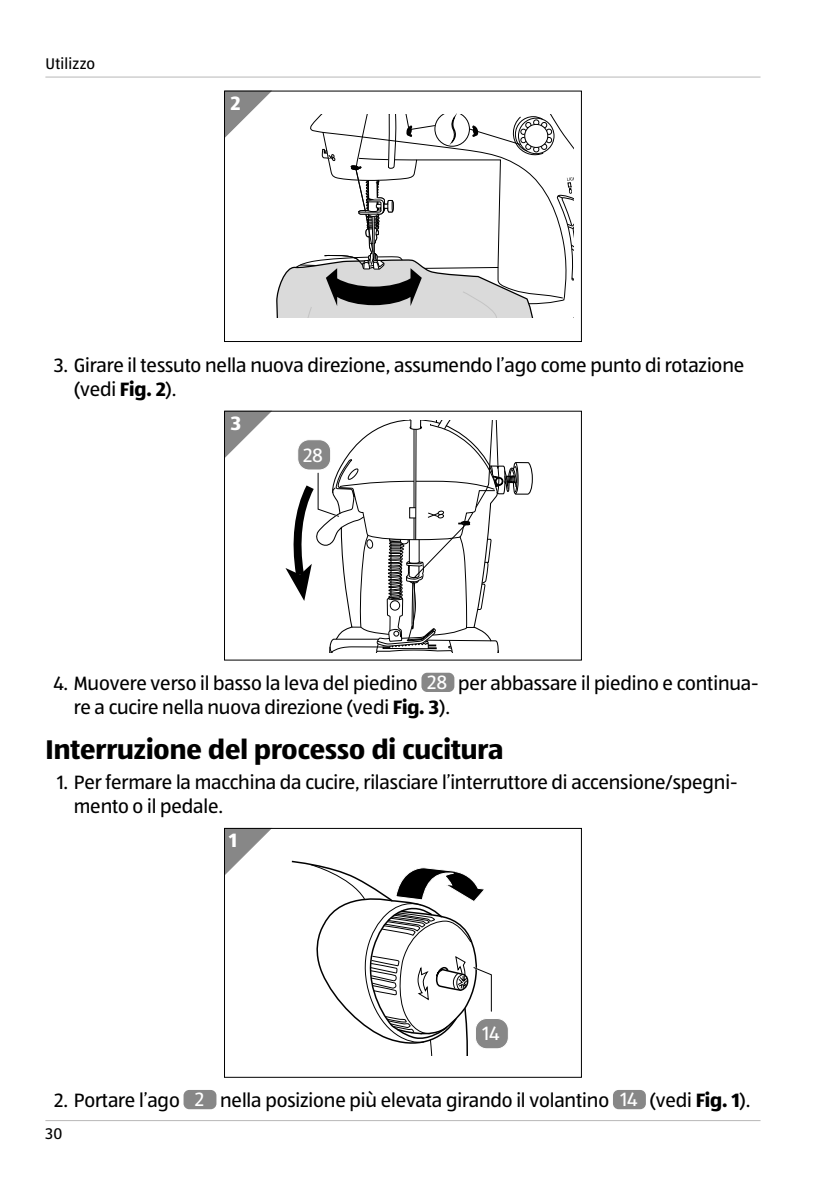
<style>
.page{position:relative;width:840px;height:1191px;background:#fff}
.page>*{position:absolute;margin:0;border:0;box-sizing:border-box;transform-origin:0 0}
.t1{font:700 28px "ALDISUEDOT";color:#000}
.t2{font:20px/24px "ALDISUEDOT";letter-spacing:-.005em;color:#000}
.t3{font:20px "ALDISUEDOT";color:#fff}
.t4{font:700 20px "ALDISUEDOT";color:#fff}
.t5{font:16px "ALDISUEDOT";letter-spacing:.01em;color:#000}
.s1{font-weight:700}
.s2{color:#fff}
</style>
<div class="page">
<hr style="left:45px;top:77px;width:715px;height:1px;background:#b8b7b7">
<hr style="left:45px;top:1120px;width:715px;height:1px;background:#b8b7b7">
<svg style="left:224px;top:90px;width:349px;height:228px"></svg>
<svg style="left:224px;top:410px;width:48px;height:47px"></svg>
<div style="left:231px;top:414px;width:20px;height:16px;background:#878787"></div>
<svg style="left:285px;top:420px;width:233px;height:232px"></svg>
<div style="left:297px;top:440px;width:33px;height:30px;background:#878787;border-radius:11px"></div>
<div style="left:297px;top:439px;width:34px;height:31px;border:1px solid #fff;border-radius:11px"></div>
<div style="left:421px;top:672px;width:33px;height:20px;background:#878787;border-radius:6px"></div>
<svg style="left:224px;top:827px;width:48px;height:47px"></svg>
<div style="left:224px;top:828px;width:357px;height:249px;border:1px solid #000"></div>
<div style="left:229px;top:831px;width:20px;height:16px;background:#878787"></div>
<div style="left:475px;top:1018px;width:33px;height:30px;background:#878787;border-radius:11px"></div>
<div style="left:474px;top:1018px;width:34px;height:31px;border:1px solid #fff;border-radius:11px"></div>
<svg style="left:291px;top:860px;width:201px;height:195px"></svg>
<div style="left:183px;top:1090px;width:33px;height:19px;background:#878787;border-radius:6px"></div>
<div style="left:612px;top:1090px;width:33px;height:19px;background:#878787;border-radius:6px"></div>
<p class="t5" style="left:45px;top:53px;width:51px">Utilizzo</p>
<p class="t4" style="left:231px;top:90px;width:11px">2</p>
<p class="t2" style="left:74px;top:352px;width:671px;text-indent:-20px">3. Girare il tessuto nella nuova direzione, assumendo l’ago come punto di rotazione (vedi <span class="s1">Fig. 2</span>).</p>
<p class="t4" style="left:231px;top:410px;width:12px">3</p>
<p class="t3" style="left:303px;top:442px;width:21px">28</p>
<p class="t2" style="left:74px;top:671px;width:686px;text-indent:-20px">4. Muovere verso il basso la leva del piedino <span class="s2">28</span> per abbassare il piedino e continua&shy;re a cucire nella nuova direzione (vedi <span class="s1">Fig. 3</span>).</p>
<h1 class="t1" style="left:45px;top:730px;width:459px">Interruzione del processo di cucitura</h1>
<p class="t2" style="left:74px;top:769px;width:665px;text-indent:-16px">1. Per fermare la macchina da cucire, rilasciare l’interruttore di accensione/spegni&shy;mento o il pedale.</p>
<p class="t4" style="left:229px;top:827px;width:9px">1</p>
<p class="t3" style="left:482px;top:1020px;width:18px">14</p>
<p class="t2" style="left:54px;top:1088px;width:697px">2. Portare l’ago <span class="s2">2</span> nella posizione più elevata girando il volantino <span class="s2">14</span> (vedi <span class="s1">Fig. 1</span>).</p>
<p class="t5" style="left:45px;top:1123px;width:18px">30</p>
</div>
